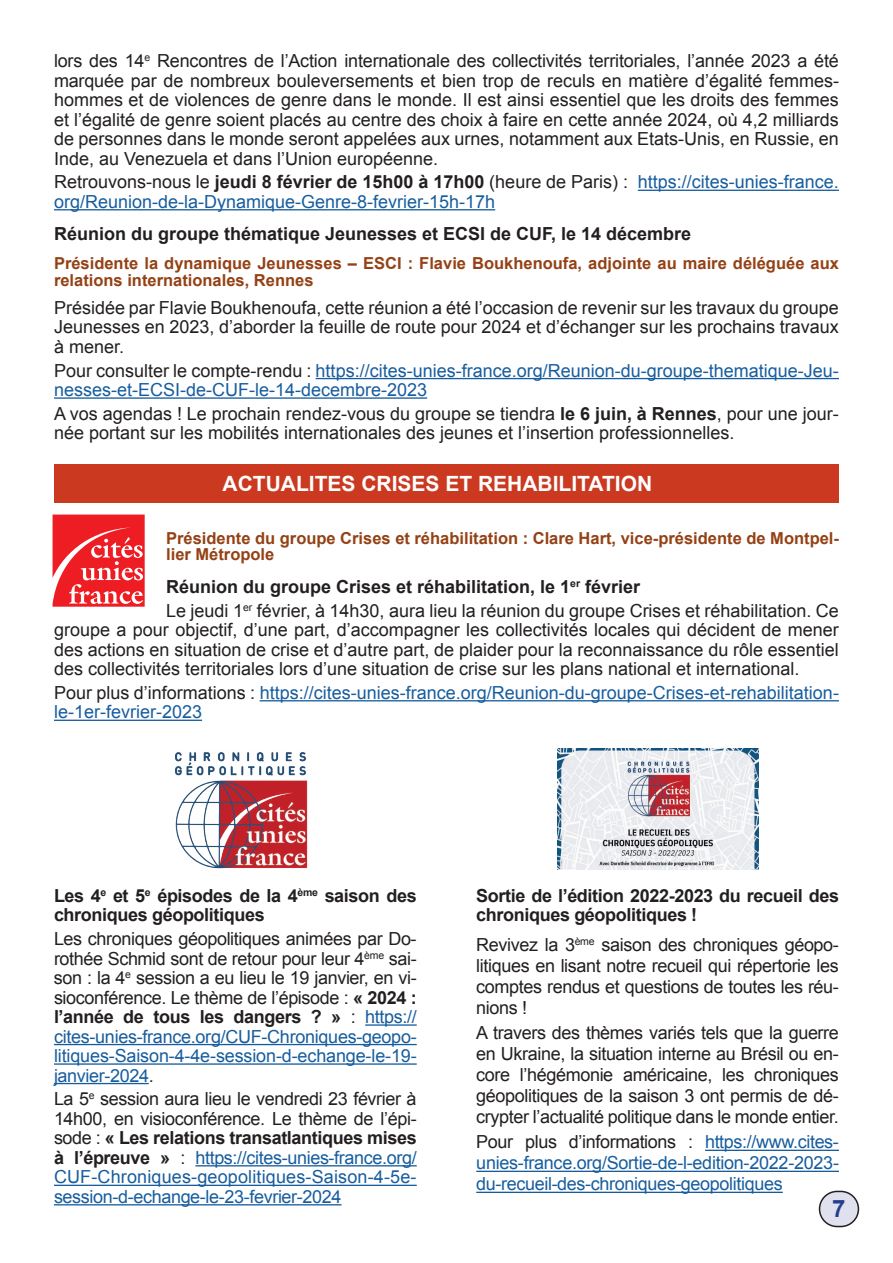
<style>
.page{position:relative;width:893px;height:1263px;background:#fff}
.page>*{position:absolute;margin:0;border:0;box-sizing:border-box;transform-origin:0 0}
.t1{font:700 24px "Arial";color:#253f8e}
.t2{font:700 21px "Arial";color:#fff}
.t3{font:18px/19.5px "Arial";color:#231f20;text-align:justify}
.t4{font:18px/19.5px "Arial";color:#175d9e}
.t5{font:700 18px/19.5px "Arial";letter-spacing:-.02em;color:#231f20}
.t6{font:700 18px "Arial";color:#231f20}
.t7{font:700 16.5px/16.5px "Arial";color:#944115}
.s1{color:#231f20}
.s2{font-weight:700;color:#231f20}
.s3{font-weight:700}
.s4{color:#175d9e}
</style>
<div class="page">
<div style="left:819px;top:1191px;width:39px;height:35px;background:#e0e1ee;border-radius:18px"></div>
<div style="left:819px;top:1191px;width:40px;height:36px;border:2px solid #231f20;border-radius:18px"></div>
<hr style="left:638px;top:190px;width:201px;height:1px;background:#175d9e">
<hr style="left:54px;top:209px;width:441px;height:1px;background:#175d9e">
<hr style="left:316px;top:378px;width:523px;height:1px;background:#175d9e">
<hr style="left:54px;top:397px;width:373px;height:2px;background:#175d9e">
<div style="left:54px;top:464px;width:785px;height:39px;background:#cb3920"></div>
<svg style="left:53px;top:514px;width:92px;height:93px;background:#f1484d"></svg>
<hr style="left:260px;top:700px;width:579px;height:1px;background:#175d9e">
<hr style="left:54px;top:720px;width:148px;height:1px;background:#175d9e">
<img style="left:175px;top:752px;width:133px;height:117px">
<hr style="left:365px;top:1024px;width:52px;height:2px;background:#175d9e">
<hr style="left:54px;top:1044px;width:363px;height:1px;background:#175d9e">
<hr style="left:54px;top:1063px;width:363px;height:2px;background:#175d9e">
<hr style="left:54px;top:1083px;width:95px;height:1px;background:#175d9e">
<hr style="left:195px;top:1165px;width:222px;height:1px;background:#175d9e">
<hr style="left:54px;top:1185px;width:363px;height:1px;background:#175d9e">
<hr style="left:54px;top:1204px;width:288px;height:1px;background:#175d9e">
<hr style="left:705px;top:1150px;width:134px;height:1px;background:#175d9e">
<hr style="left:476px;top:1171px;width:363px;height:1px;background:#175d9e">
<hr style="left:476px;top:1192px;width:307px;height:1px;background:#175d9e">
<img style="left:557px;top:748px;width:201px;height:121px">
<p class="t3" style="left:54px;top:51px;width:786px">lors des 14<sup>e</sup> Rencontres de l’Action internationale des collectivités territoriales, l’année 2023 a été marquée par de nombreux bouleversements et bien trop de reculs en matière d’égalité femmes&shy;hommes et de violences de genre dans le monde. Il est ainsi essentiel que les droits des femmes et l’égalité de genre soient placés au centre des choix à faire en cette année 2024, où 4,2 milliards de personnes dans le monde seront appelées aux urnes, notamment aux Etats-Unis, en Russie, en Inde, au Venezuela et dans l’Union européenne.</p>
<p class="t4" style="left:54px;top:172px;width:786px"><span class="s1">Retrouvons-nous le</span> <span class="s2">jeudi 8 février de 15h00 à 17h00</span> <span class="s1">(heure de Paris) :</span> https://cites-unies-france. org/Reunion-de-la-Dynamique-Genre-8-fevrier-15h-17h</p>
<p class="t6" style="left:54px;top:222px;width:639px">Réunion du groupe thématique Jeunesses et ECSI de CUF, le 14 décembre</p>
<p class="t7" style="left:54px;top:256px;width:786px">Présidente la dynamique Jeunesses – ESCI : Flavie Boukhenoufa, adjointe au maire déléguée aux relations internationales, Rennes</p>
<p class="t3" style="left:54px;top:298px;width:786px">Présidée par Flavie Boukhenoufa, cette réunion a été l’occasion de revenir sur les travaux du groupe Jeunesses en 2023, d’aborder la feuille de route pour 2024 et d’échanger sur les prochains travaux à mener.</p>
<p class="t4" style="left:54px;top:361px;width:786px"><span class="s1">Pour consulter le compte-rendu :</span> https://cites-unies-france.org/Reunion-du-groupe-thematique-Jeu&shy;nesses-et-ECSI-de-CUF-le-14-decembre-2023</p>
<p class="t3" style="left:54px;top:404px;width:786px">A vos agendas ! Le prochain rendez-vous du groupe se tiendra <span class="s3">le 6 juin, à Rennes</span>, pour une jour&shy;née portant sur les mobilités internationales des jeunes et l’insertion professionnelles.</p>
<p class="t2" style="left:223px;top:470px;width:431px">ACTUALITES CRISES ET REHABILITATION</p>
<p class="t7" style="left:166px;top:530px;width:674px">Présidente du groupe Crises et réhabilitation : Clare Hart, vice-présidente de Montpel&shy;lier Métropole</p>
<p class="t3" style="left:166px;top:575px;width:674px;line-height:23.7px"><span class="s3">Réunion du groupe Crises et réhabilitation, le 1</span><sup>er</sup> <span class="s3">février<br></span>Le jeudi 1<sup>er</sup> février, à 14h30, aura lieu la réunion du groupe Crises et réhabilitation. Ce</p>
<p class="t3" style="left:54px;top:620px;width:786px">groupe a pour objectif, d’une part, d’accompagner les collectivités locales qui décident de mener des actions en situation de crise et d’autre part, de plaider pour la reconnaissance du rôle essentiel des collectivités territoriales lors d’une situation de crise sur les plans national et international.</p>
<p class="t4" style="left:54px;top:683px;width:786px"><span class="s1">Pour plus d’informations :</span> https://cites-unies-france.org/Reunion-du-groupe-Crises-et-rehabilitation&shy;le-1er-fevrier-2023</p>
<p class="t5" style="left:54px;top:886px;width:364px">Les 4<sup>e</sup> et 5<sup>e</sup> épisodes de la 4<sup>ème</sup> saison des chroniques géopolitiques</p>
<p class="t3" style="left:54px;top:929px;width:364px">Les chroniques géopolitiques animées par Do&shy;rothée Schmid sont de retour pour leur 4<sup>ème</sup> sai&shy;son : la 4<sup>e</sup> session a eu lieu le 19 janvier, en vi&shy;sioconférence. Le thème de l’épisode : <span class="s3">« 2024 : l’année de tous les dangers ? »</span> : <span class="s4">https:// cites-unies-france.org/CUF-Chroniques-geopo&shy;litiques-Saison-4-4e-session-d-echange-le-19- janvier-2024</span>.</p>
<p class="t4" style="left:54px;top:1089px;width:364px;text-align:justify"><span class="s1">La 5</span><sup>e</sup> <span class="s1">session aura lieu le vendredi 23 février à 14h00, en visioconférence. Le thème de l’épi&shy;sode :</span> <span class="s2">« Les relations transatlantiques mises à l’épreuve »</span> <span class="s1">:</span> https://cites-unies-france.org/ CUF-Chroniques-geopolitiques-Saison-4-5e&shy;session-d-echange-le-23-fevrier-2024</p>
<p class="t5" style="left:476px;top:886px;width:364px">Sortie de l’édition 2022-2023 du recueil des chroniques géopolitiques !</p>
<p class="t3" style="left:476px;top:934px;width:364px;line-height:21px">Revivez la 3<sup>ème</sup> saison des chroniques géopo&shy;litiques en lisant notre recueil qui répertorie les comptes rendus et questions de toutes les réu&shy;nions !</p>
<p class="t3" style="left:476px;top:1022px;width:364px;line-height:21px">A travers des thèmes variés tels que la guerre en Ukraine, la situation interne au Brésil ou en&shy;core l’hégémonie américaine, les chroniques géopolitiques de la saison 3 ont permis de dé&shy;crypter l’actualité politique dans le monde entier.</p>
<p class="t4" style="left:476px;top:1132px;width:364px;line-height:21px;text-align:justify"><span class="s1">Pour plus d’informations :</span> https://www.cites&shy;unies-france.org/Sortie-de-l-edition-2022-2023- du-recueil-des-chroniques-geopolitiques</p>
<h1 class="t1" style="left:832px;top:1192px;width:15px">7</h1>
</div>
